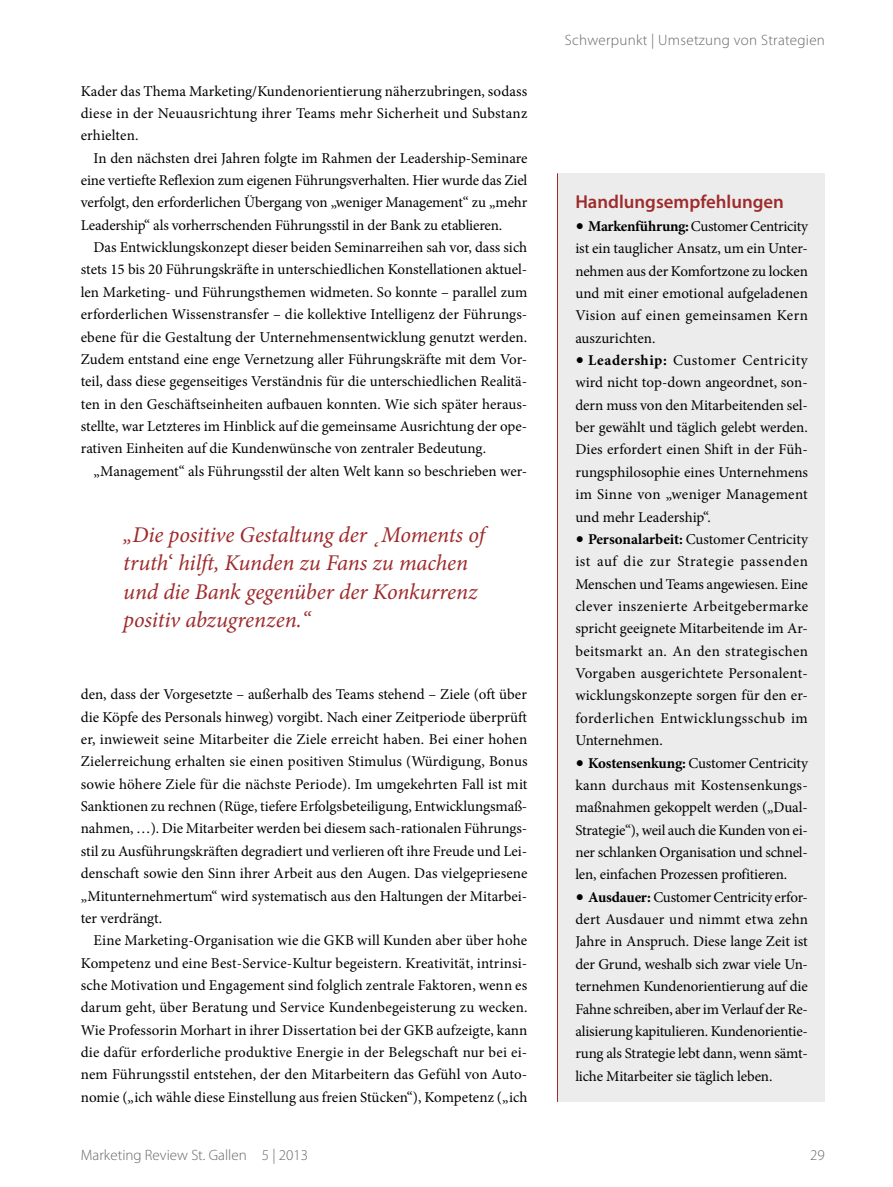
<style>
.page{position:relative;width:893px;height:1187px;background:#fff}
.page>*{position:absolute;margin:0;border:0;box-sizing:border-box;transform-origin:0 0}
.Zitat{font:italic 22.5px/28.5px "Minion Pro";letter-spacing:-.01em;color:#9e2b2c}
.Titel{font:600 18.75px "Myriad Pro";color:#9e2b2c}
.Grundtext_Einzug{font:15px/22.4px "Minion Pro";letter-spacing:-.005em;color:#000;text-align:justify}
.Aufzählung_Zeichen{font:15px/22.4px "Minion Pro";color:#000;text-align:justify}
.Grundtext{font:15px/22.4px "Minion Pro";letter-spacing:.01em;color:#000;text-align:justify}
.t1{font:300 15px "Myriad Pro";letter-spacing:.015em;color:#676767}
.s1{font-style:normal}
.s2{font-size:22.5px}
.s3{font-weight:700}
</style>
<div class="page">
<div style="left:557px;top:173px;width:268px;height:928px;background:#ececec"></div>
<hr style="left:557px;top:173px;width:1px;height:928px;background:#9e2b2c">
<p class="Grundtext" style="left:81px;top:80px;width:448px">Kader das Thema Marketing/Kundenorientierung näherzubringen, sodass diese in der Neuausrichtung ihrer Teams mehr Sicherheit und Substanz erhielten.</p>
<p class="Grundtext_Einzug" style="left:81px;top:147px;width:448px;text-indent:13px">In den nächsten drei Jahren folgte im Rahmen der Leadership-Seminare eine vertiefte Reflexion zum eigenen Führungsverhalten. Hier wurde das Ziel verfolgt, den erforderlichen Übergang von „weniger Management“ zu „mehr Leadership“ als vorherrschenden Führungsstil in der Bank zu etablieren.</p>
<p class="Grundtext_Einzug" style="left:81px;top:236px;width:448px;text-indent:13px">Das Entwicklungskonzept dieser beiden Seminarreihen sah vor, dass sich stets 15 bis 20 Führungskräfte in unterschiedlichen Konstellationen aktuel&shy;len Marketing- und Führungsthemen widmeten. So konnte – parallel zum erforderlichen Wissenstransfer – die kollektive Intelligenz der Führungs&shy;ebene für die Gestaltung der Unternehmensentwicklung genutzt werden.<br>Zudem entstand eine enge Vernetzung aller Führungskräfte mit dem Vor&shy;teil, dass diese gegenseitiges Verständnis für die unterschiedlichen Realitä&shy;ten in den Geschäftseinheiten aufbauen konnten. Wie sich später heraus&shy;stellte, war Letzteres im Hinblick auf die gemeinsame Ausrichtung der ope&shy;rativen Einheiten auf die Kundenwünsche von zentraler Bedeutung.</p>
<p class="Grundtext_Einzug" style="left:94px;top:460px;width:435px">„Management“ als Führungsstil der alten Welt kann so beschrieben wer-</p>
<p class="Zitat" style="left:123px;top:520px;width:363px">„Die positive Gestaltung der ˛Moments of truth<span class="s1">‘</span> hilft, Kunden zu Fans zu machen und die Bank gegenüber der Konkurrenz positiv abzugrenzen.“</p>
<p class="Grundtext_Einzug" style="left:81px;top:683px;width:448px">den, dass der Vorgesetzte – außerhalb des Teams stehend – Ziele (oft über die Köpfe des Personals hinweg) vorgibt. Nach einer Zeitperiode überprüft er, inwieweit seine Mitarbeiter die Ziele erreicht haben. Bei einer hohen Zielerreichung erhalten sie einen positiven Stimulus (Würdigung, Bonus sowie höhere Ziele für die nächste Periode). Im umgekehrten Fall ist mit Sanktionen zu rechnen (Rüge, tiefere Erfolgsbeteiligung, Entwicklungsmaß&shy;nahmen, …). Die Mitarbeiter werden bei diesem sach-rationalen Führungs&shy;stil zu Ausführungskräften degradiert und verlieren oft ihre Freude und Lei&shy;denschaft sowie den Sinn ihrer Arbeit aus den Augen. Das vielgepriesene „Mitunternehmertum“ wird systematisch aus den Haltungen der Mitarbei&shy;ter verdrängt.</p>
<p class="Grundtext_Einzug" style="left:81px;top:929px;width:448px;text-indent:13px">Eine Marketing-Organisation wie die GKB will Kunden aber über hohe Kompetenz und eine Best-Service-Kultur begeistern. Kreativität, intrinsi&shy;sche Motivation und Engagement sind folglich zentrale Faktoren, wenn es darum geht, über Beratung und Service Kundenbegeisterung zu wecken.<br>Wie Professorin Morhart in ihrer Dissertation bei der GKB aufzeigte, kann die dafür erforderliche produktive Energie in der Belegschaft nur bei ei&shy;nem Führungsstil entstehen, der den Mitarbeitern das Gefühl von Auto&shy;nomie („ich wähle diese Einstellung aus freien Stücken“), Kompetenz („ich</p>
<p class="t1" style="left:565px;top:32px;width:262px">Schwerpunkt | Umsetzung von Strategien</p>
<p class="Titel" style="left:575px;top:190px;width:210px">Handlungsempfehlungen</p>
<p class="Aufzählung_Zeichen" style="left:575px;top:215px;width:234px"><span class="s2">•</span> <span class="s3">Markenführung:</span> Customer Centricity ist ein tauglicher Ansatz, um ein Unter&shy;nehmen aus der Komfortzone zu locken und mit einer emotional aufgeladenen Vision auf einen gemeinsamen Kern auszurichten.</p>
<p class="Aufzählung_Zeichen" style="left:575px;top:349px;width:234px"><span class="s2">•</span> <span class="s3">Leadership:</span> Customer Centricity wird nicht top-down angeordnet, son&shy;dern muss von den Mitarbeitenden sel&shy;ber gewählt und täglich gelebt werden.<br>Dies erfordert einen Shift in der Füh&shy;rungsphilosophie eines Unternehmens im Sinne von „weniger Management und mehr Leadership“.</p>
<p class="Aufzählung_Zeichen" style="left:575px;top:528px;width:234px"><span class="s2">•</span> <span class="s3">Personalarbeit:</span> Customer Centricity ist auf die zur Strategie passenden Menschen und Teams angewiesen. Eine clever inszenierte Arbeitgebermarke spricht geeignete Mitarbeitende im Ar&shy;beitsmarkt an. An den strategischen Vorgaben ausgerichtete Personalent&shy;wicklungskonzepte sorgen für den er&shy;forderlichen Entwicklungsschub im Unternehmen.</p>
<p class="Aufzählung_Zeichen" style="left:575px;top:751px;width:234px"><span class="s2">•</span> <span class="s3">Kostensenkung:</span> Customer Centricity kann durchaus mit Kostensenkungs&shy;maßnahmen gekoppelt werden („Dual-Strategie“), weil auch die Kunden von ei&shy;ner schlanken Organisation und schnel&shy;len, einfachen Prozessen profitieren.</p>
<p class="Aufzählung_Zeichen" style="left:575px;top:885px;width:234px"><span class="s2">•</span> <span class="s3">Ausdauer:</span> Customer Centricity erfor&shy;dert Ausdauer und nimmt etwa zehn Jahre in Anspruch. Diese lange Zeit ist der Grund, weshalb sich zwar viele Un&shy;ternehmen Kundenorientierung auf die Fahne schreiben, aber im Verlauf der Re&shy;alisierung kapitulieren. Kundenorientie&shy;rung als Strategie lebt dann, wenn sämt&shy;liche Mitarbeiter sie täglich leben.</p>
<p class="t1" style="left:81px;top:1146px;width:229px">Marketing Review St. Gallen 5 | 2013</p>
<p class="t1" style="left:810px;top:1146px;width:16px">29</p>
</div>
